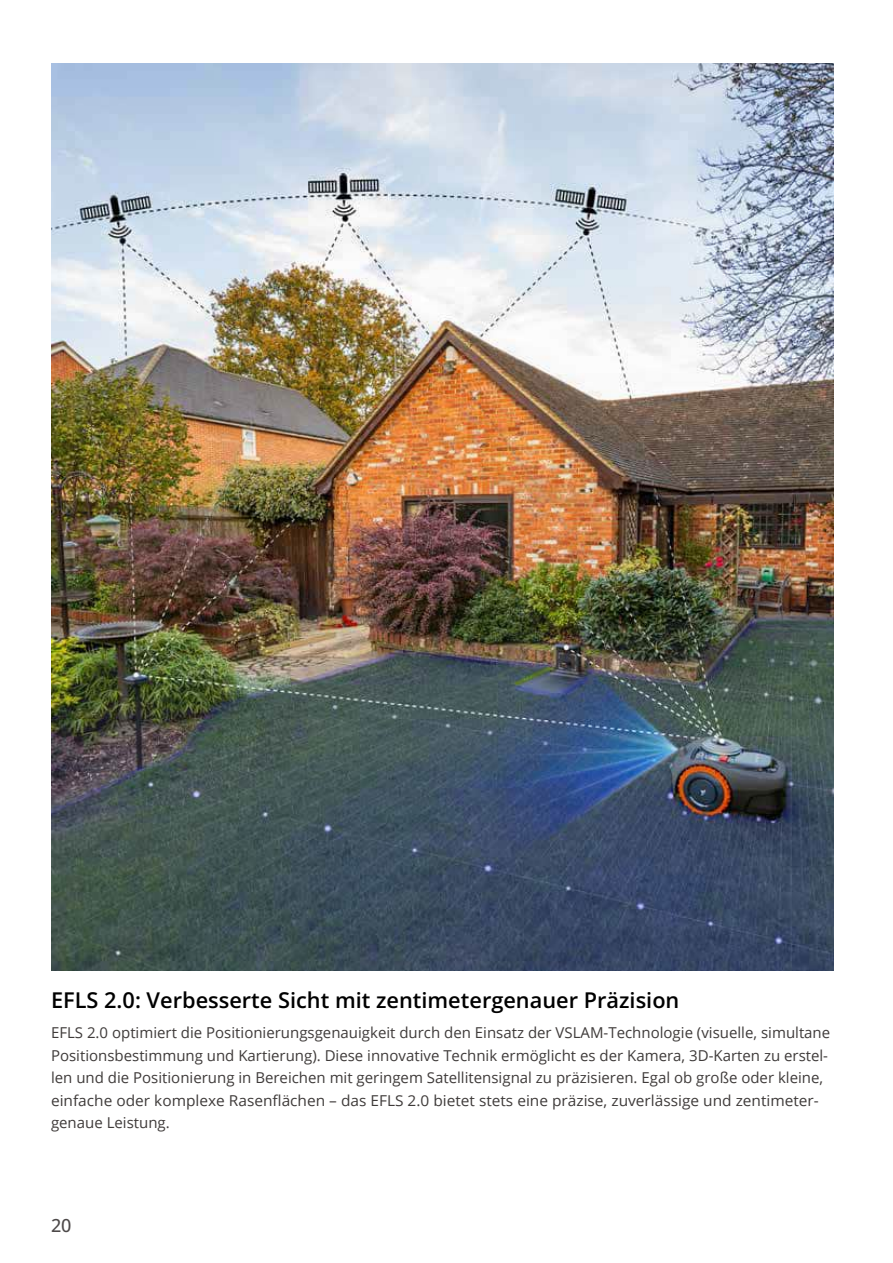
<style>
.page{position:relative;width:893px;height:1263px;background:#fff}
.page>*{position:absolute;margin:0;border:0;box-sizing:border-box;transform-origin:0 0}
.t1{font:600 21.75px "Open Sans";color:#000}
.t2{font:500 18px "Open Sans";color:#4d4949}
.t3{font:15px/22.5px "Open Sans";color:#3f3b3a}
</style>
<div class="page">
<img style="left:51px;top:64px;width:782px;height:907px">
<h1 class="t1" style="left:51px;top:985px;width:630px">EFLS 2.0: Verbesserte Sicht mit zentimetergenauer Präzision</h1>
<p class="t3" style="left:51px;top:1021px;width:781px">EFLS 2.0 optimiert die Positionierungsgenauigkeit durch den Einsatz der VSLAM-Technologie (visuelle, simultane Positionsbestimmung und Kartierung). Diese innovative Technik ermöglicht es der Kamera, 3D-Karten zu erstel&shy;len und die Positionierung in Bereichen mit geringem Satellitensignal zu präzisieren. Egal ob große oder kleine, einfache oder komplexe Rasenflächen – das EFLS 2.0 bietet stets eine präzise, zuverlässige und zentimeter&shy;genaue Leistung.</p>
<p class="t2" style="left:51px;top:1213px;width:22px">20</p>
</div>
